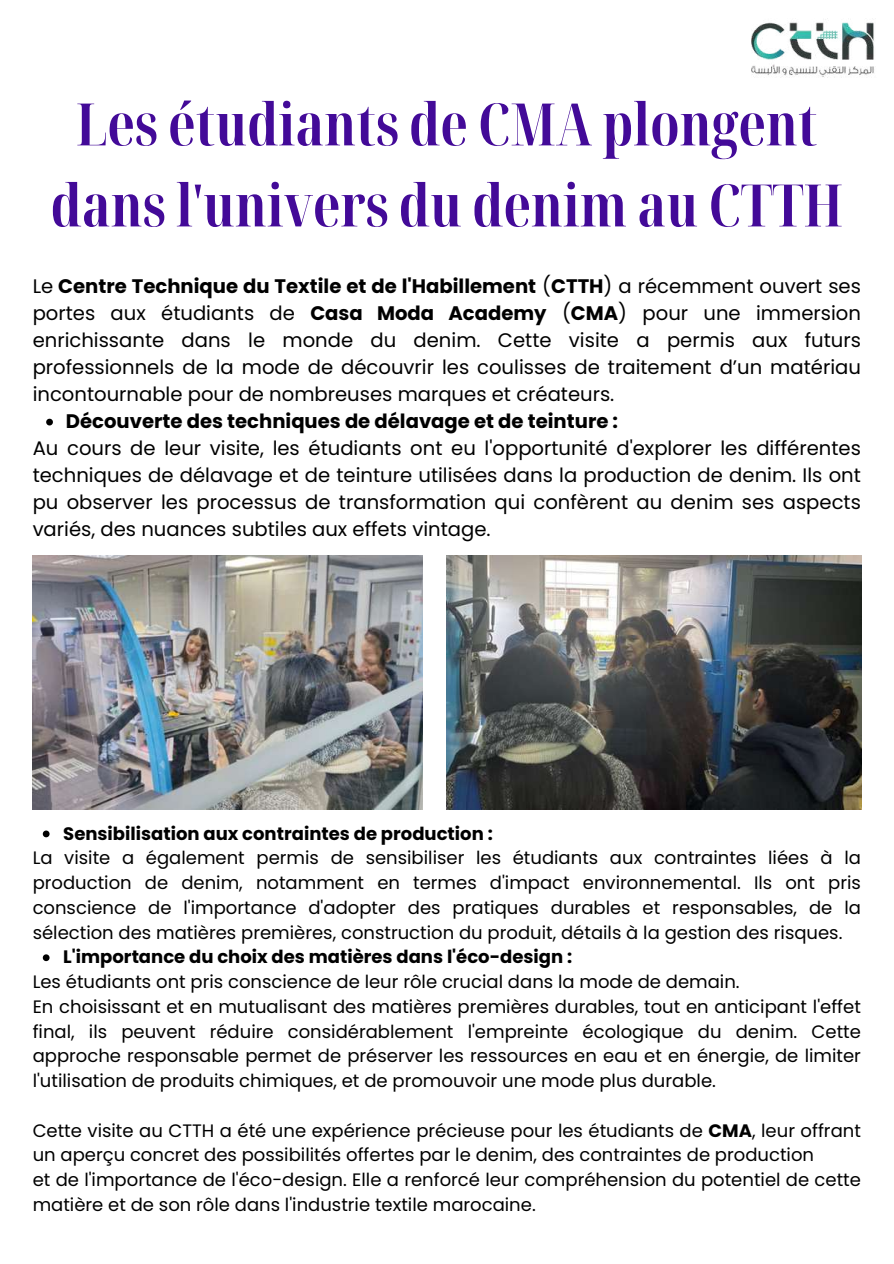
<style>
.page{position:relative;width:894px;height:1264px;background:#fff}
.page>*{position:absolute;margin:0;border:0;box-sizing:border-box;transform-origin:0 0}
.t1{font:700 extra-condensed 58.5px/81px "Noto Serif Display";color:#430a98;text-align:center}
.t2{font:19.65px/27px "Poppins";color:#000;text-align:justify}
.t3{font:700 19.65px "Poppins";color:#000}
.t4{font:18px/24.8px "Poppins";color:#000}
.t5{font:700 18px "Poppins";color:#000}
.s1{font-weight:700}
</style>
<div class="page">
<img style="left:751px;top:18px;width:123px;height:60px">
<img style="left:33px;top:555px;width:389px;height:254px">
<img style="left:446px;top:555px;width:414px;height:254px">
<svg style="left:43px;top:830px;width:7px;height:7px"></svg>
<svg style="left:43px;top:954px;width:7px;height:7px"></svg>
<svg style="left:46px;top:419px;width:7px;height:6px"></svg>
<h1 class="t1" style="left:51px;top:82px;width:793px">Les étudiants de CMA plongent dans l'univers du denim au CTTH</h1>
<p class="t2" style="left:33px;top:272px;width:829px">Le <span class="s1">Centre Technique du Textile et de l'Habillement</span> (<span class="s1">CTTH</span>) a récemment ouvert ses portes aux étudiants de <span class="s1">Casa Moda Academy</span> (<span class="s1">CMA</span>) pour une immersion enrichissante dans le monde du denim. Cette visite a permis aux futurs professionnels de la mode de découvrir les coulisses de traitement d’un matériau incontournable pour de nombreuses marques et créateurs.</p>
<p class="t3" style="left:66px;top:407px;width:553px">Découverte des techniques de délavage et de teinture :</p>
<p class="t2" style="left:33px;top:434px;width:829px">Au cours de leur visite, les étudiants ont eu l'opportunité d'explorer les différentes techniques de délavage et de teinture utilisées dans la production de denim. Ils ont pu observer les processus de transformation qui confèrent au denim ses aspects variés, des nuances subtiles aux effets vintage.</p>
<p class="t5" style="left:63px;top:820px;width:431px">Sensibilisation aux contraintes de production :</p>
<p class="t4" style="left:33px;top:845px;width:829px;text-align:justify">La visite a également permis de sensibiliser les étudiants aux contraintes liées à la production de denim, notamment en termes d'impact environnemental. Ils ont pris conscience de l'importance d'adopter des pratiques durables et responsables, de la sélection des matières premières, construction du produit, détails à la gestion des risques.</p>
<p class="t5" style="left:63px;top:944px;width:510px">L'importance du choix des matières dans l'éco-design :</p>
<p class="t4" style="left:33px;top:969px;width:829px">Les étudiants ont pris conscience de leur rôle crucial dans la mode de demain.<br>En choisissant et en mutualisant des matières premières durables, tout en anticipant l'effet final, ils peuvent réduire considérablement l'empreinte écologique du denim. Cette approche responsable permet de préserver les ressources en eau et en énergie, de limiter l'utilisation de produits chimiques, et de promouvoir une mode plus durable.</p>
<p class="t4" style="left:33px;top:1117px;width:829px">Cette visite au CTTH a été une expérience précieuse pour les étudiants de <span class="s1">CMA</span>, leur offrant un aperçu concret des possibilités offertes par le denim, des contraintes de production<br>et de l'importance de l'éco-design. Elle a renforcé leur compréhension du potentiel de cette matière et de son rôle dans l'industrie textile marocaine.</p>
</div>
